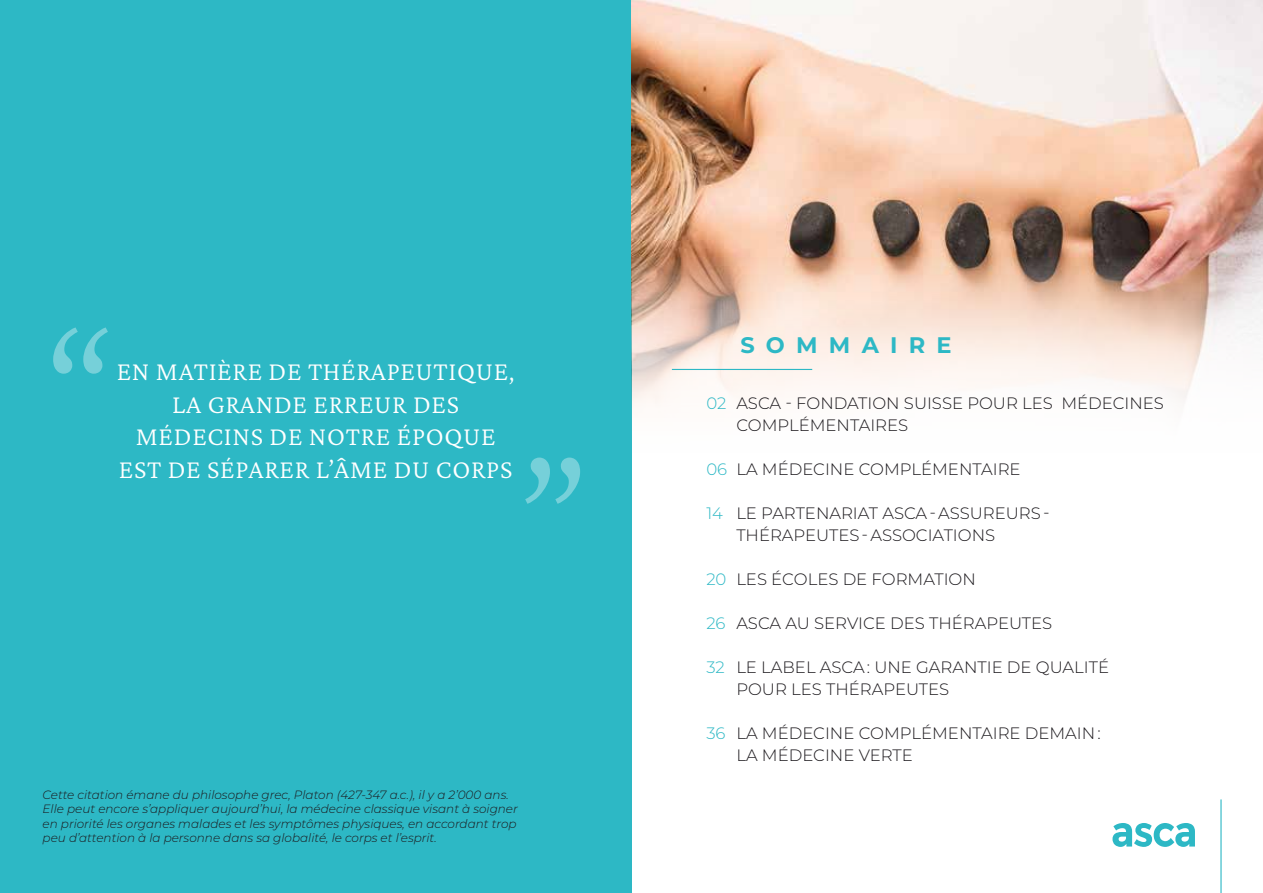
<style>
.page{position:relative;width:1263px;height:893px;background:#fff}
.page>*{position:absolute;margin:0;border:0;box-sizing:border-box;transform-origin:0 0}
.t1{font:300 27px/32.4px "Crimson Pro";letter-spacing:.025em;color:#fff;text-align:center}
.t2{font:700 22.5px "Montserrat";letter-spacing:.5em;color:#2db8c5}
.t3{font:300 16.5px/22px "Montserrat";color:#1b181c}
.t4{font:italic 300 12px/14.4px "Montserrat";color:#1b181c}
.s1{color:#2db8c5}
</style>
<div class="page">
<div style="left:0;top:0;width:631px;height:893px;background:#2db8c5"></div>
<img style="left:631px;top:0;width:632px;height:468px">
<svg style="left:525px;top:458px;width:55px;height:46px"></svg>
<svg style="left:53px;top:327px;width:55px;height:47px"></svg>
<hr style="left:672px;top:369px;width:140px;height:1px;background:#2db8c5">
<hr style="left:1220px;top:799px;width:1px;height:94px;background:#2db8c5">
<svg style="left:1112px;top:823px;width:83px;height:24px"></svg>
<h1 class="t1" style="left:117px;top:355px;width:399px">EN MATIÈRE DE THÉRAPEUTIQUE,<br>LA GRANDE ERREUR DES<br>MÉDECINS DE NOTRE ÉPOQUE<br>EST DE SÉPARER L’ÂME DU CORPS</h1>
<p class="t4" style="left:43px;top:787px;width:477px">Cette citation émane du philosophe grec, Platon (427-347 a.c.), il y a 2’000 ans.<br>Elle peut encore s’appliquer aujourd’hui, la médecine classique visant à soigner en priorité les organes malades et les symptômes physiques, en accordant trop peu d’attention à la personne dans sa globalité, le corps et l’esprit.</p>
<h2 class="t2" style="left:740px;top:329px;width:213px">SOMMAIRE</h2>
<p class="t3" style="left:736px;top:391px;width:429px;text-indent:-30px"><span class="s1">02</span> ASCA - FONDATION SUISSE POUR LES MÉDECINES<br>COMPLÉMENTAIRES</p>
<p class="t3" style="left:706px;top:457px;width:316px"><span class="s1">06</span> LA MÉDECINE COMPLÉMENTAIRE</p>
<p class="t3" style="left:736px;top:501px;width:315px;text-indent:-30px"><span class="s1">14</span> LE PARTENARIAT ASCA - ASSUREURS -<br>THÉRAPEUTES - ASSOCIATIONS</p>
<p class="t3" style="left:706px;top:567px;width:271px"><span class="s1">20</span> LES ÉCOLES DE FORMATION</p>
<p class="t3" style="left:706px;top:611px;width:347px"><span class="s1">26</span> ASCA AU SERVICE DES THÉRAPEUTES</p>
<p class="t3" style="left:736px;top:655px;width:374px;text-indent:-30px"><span class="s1">32</span> LE LABEL ASCA : UNE GARANTIE DE QUALITÉ<br>POUR LES THÉRAPEUTES</p>
<p class="t3" style="left:736px;top:721px;width:366px;text-indent:-30px"><span class="s1">36</span> LA MÉDECINE COMPLÉMENTAIRE DEMAIN :<br>LA MÉDECINE VERTE</p>
</div>
